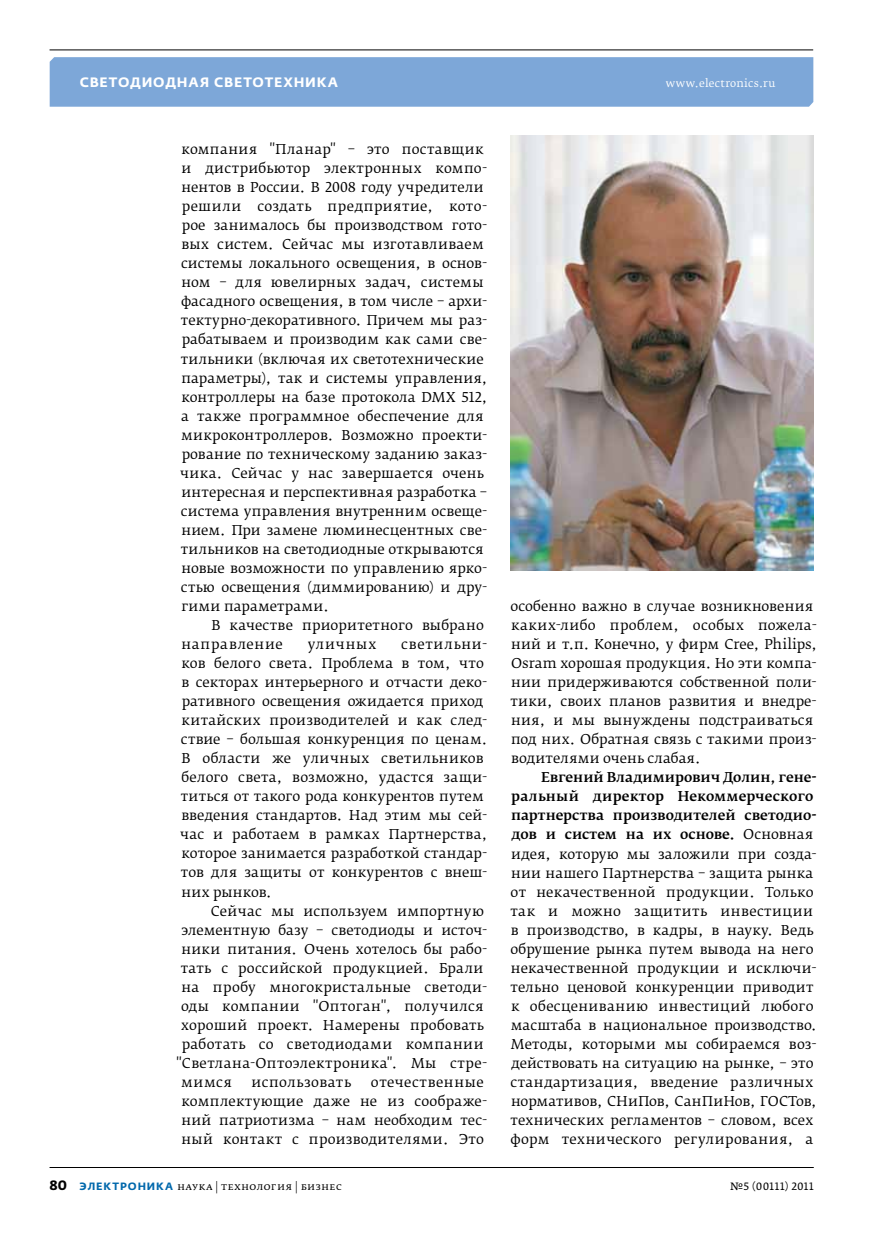
<style>
.page{position:relative;width:881px;height:1234px;background:#fff}
.page>*{position:absolute;margin:0;border:0;box-sizing:border-box;transform-origin:0 0}
.t1{font:13.5px/19px "Fedra Serif B Pro";letter-spacing:.01em;color:#000}
.t2{font:700 13.5px "Fedra Sans Alt Pro";letter-spacing:.055em;color:#fff}
.t3{font:13.5px "Fedra Serif B Pro";letter-spacing:.045em;color:#000}
.t4{font:10.5px "Fedra Serif B Pro";letter-spacing:.035em;color:#000}
.t5{font:10.5px "Fedra Serif B Pro";letter-spacing:.03em;color:#fff}
.t6{font:10.5px "Fedra Serif A Pro";letter-spacing:.03em;color:#000}
.s1{font-weight:500}
.s2{font-family:"Fedra Sans Pro";font-weight:700;font-size:13.5px}
.s3{font-family:"Fedra Sans Alt Pro";font-weight:700;color:#0068ac}
</style>
<div class="page">
<div style="left:50px;top:57px;width:763px;height:50px;background:#7da7d8"></div>
<hr style="left:50px;top:49px;width:762px;height:1px;background:#000">
<hr style="left:50px;top:1166px;width:763px;height:1px;background:#000">
<img style="left:510px;top:135px;width:303px;height:435px">
<p class="t2" style="left:80px;top:74px;width:259px">Светодиодная светотехника</p>
<p class="t5" style="left:665px;top:77px;width:111px">www.electronics.ru</p>
<p class="t1" style="left:180px;top:140px;width:308px">компания "Планар" – это поставщик и дистрибьютор электронных компо&shy;нентов в России. В 2008 году учредители решили создать предприятие, кото&shy;рое занималось бы производством гото&shy;вых систем. Сейчас мы изготавливаем системы локального освещения, в основ&shy;ном – для ювелирных задач, системы фасадного освещения, в том числе – архи&shy;тектурно-декоративного. Причем мы раз&shy;рабатываем и производим как сами све&shy;тильники (включая их светотехнические параметры), так и системы управления, контроллеры на базе протокола DMX 512, а также программное обеспечение для микроконтроллеров. Возможно проекти&shy;рование по техническому заданию заказ&shy;чика. Сейчас у нас завершается очень интересная и перспективная разработка – система управления внутренним освеще&shy;нием. При замене люминесцентных све&shy;тильников на светодиодные открываются новые возможности по управлению ярко&shy;стью освещения (диммированию) и дру&shy;гими параметрами.</p>
<p class="t1" style="left:181px;top:615px;width:304px;text-indent:30px">В качестве приоритетного выбрано направление</p>
<p class="t1" style="left:180px;top:634px;width:308px;text-indent:221px">светильни&shy;ков белого света. Проблема в том, что в секторах интерьерного и отчасти деко&shy;ративного освещения ожидается приход китайских производителей и как след&shy;ствие – большая конкуренция по ценам.<br>В области же уличных светильников белого света, возможно, удастся защи&shy;титься от такого рода конкурентов путем введения стандартов. Над этим мы сей&shy;час и работаем в рамках Партнерства, которое занимается разработкой стандар&shy;тов для защиты от конкурентов с внеш&shy;них рынков.</p>
<p class="t1" style="left:211px;top:901px;width:274px">Сейчас мы используем импортную</p>
<p class="t1" style="left:181px;top:920px;width:307px">элементную базу – светодиоды и источ-</p>
<p class="t1" style="left:181px;top:939px;width:307px">ники питания. Очень хотелось бы рабо-</p>
<p class="t1" style="left:181px;top:958px;width:304px">тать с российской продукцией. Брали</p>
<p class="t1" style="left:181px;top:977px;width:307px">на пробу многокристальные светоди-</p>
<p class="t1" style="left:181px;top:996px;width:304px">оды компании "Оптоган", получился</p>
<p class="t1" style="left:181px;top:1015px;width:304px">хороший проект. Намерены пробовать</p>
<p class="t1" style="left:182px;top:1034px;width:303px">работать со светодиодами компании</p>
<p class="t1" style="left:176px;top:1053px;width:312px">"Светлана-Оптоэлектроника". Мы стре-</p>
<p class="t1" style="left:181px;top:1072px;width:52px">мимся</p>
<p class="t1" style="left:251px;top:1072px;width:101px">использовать</p>
<p class="t3" style="left:307px;top:635px;width:70px">уличных</p>
<p class="t1" style="left:181px;top:1072px;width:307px;text-indent:189px">отечественные комплектующие даже не из соображе&shy;ний патриотизма – нам необходим тес&shy;ный контакт с производителями. Это</p>
<p class="t1" style="left:510px;top:596px;width:308px">особенно важно в случае возникновения каких-либо проблем, особых пожела&shy;ний и т.п. Конечно, у фирм Cree, Philips, Osram хорошая продукция. Но эти компа&shy;нии придерживаются собственной поли&shy;тики, своих планов развития и внедре&shy;ния, и мы вынуждены подстраиваться под них. Обратная связь с такими произ&shy;водителями очень слабая.</p>
<p class="t1" style="left:510px;top:768px;width:308px;text-indent:31px"><span class="s1">Евгений Владимирович Долин, гене&shy;ральный директор Некоммерческого партнерства производителей светодио&shy;дов и систем на их основе.</span> Основная идея, которую мы заложили при созда&shy;нии нашего Партнерства – защита рынка от некачественной продукции. Только так и можно защитить инвестиции в производство, в кадры, в науку. Ведь обрушение рынка путем вывода на него некачественной продукции и исключи&shy;тельно ценовой конкуренции приводит к обесцениванию инвестиций любого масштаба в национальное производство.<br>Методы, которыми мы собираемся воз&shy;действовать на ситуацию на рынке, – это стандартизация, введение различных нормативов, СНиПов, СанПиНов, ГОСТов, технических регламентов – словом, всех форм технического регулирования, а</p>
<p class="t4" style="left:50px;top:1179px;width:294px"><span class="s2">80</span> <span class="s3">ЭЛЕКТРОНИКА</span> наука | технология | бизнес</p>
<p class="t6" style="left:729px;top:1179px;width:85px">№5 (00111) 2011</p>
</div>
